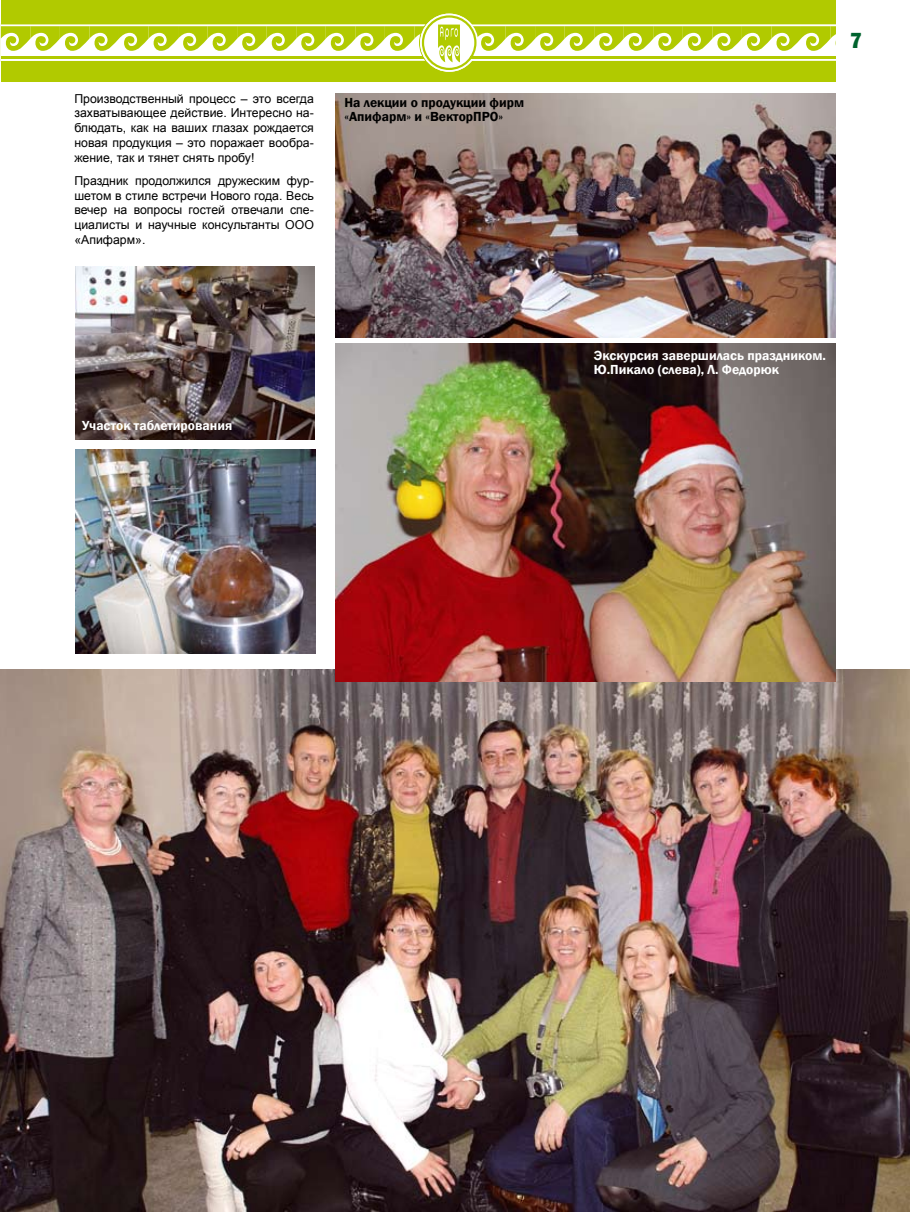
<style>
.page{position:relative;width:910px;height:1212px;background:#fff}
.page>*{position:absolute;margin:0;border:0;box-sizing:border-box;transform-origin:0 0}
.t1{font:800 22.5px "Franklin Gothic";color:#00632e;scale:.9 1}
.t2{font:600 13.5px/13.5px "Franklin Gothic";color:#fff}
.t3{font:600 13.5px/13.5px "Franklin Gothic";color:#000}
.t4{font:12.3px/14.7px "Arial";color:#000;text-align:justify}
</style>
<div class="page">
<div style="left:1px;top:0;width:835px;height:82px;background:#b1ca00"></div>
<svg style="left:1px;top:13px;width:835px;height:59px"></svg>
<hr style="left:470px;top:57px;width:366px;height:2px;background:#b1ca00">
<img style="left:0;top:669px;width:910px;height:543px">
<img style="left:335px;top:94px;width:500px;height:243px">
<img style="left:75px;top:450px;width:240px;height:204px">
<img style="left:335px;top:344px;width:501px;height:337px">
<img style="left:75px;top:266px;width:240px;height:173px">
<p class="t4" style="left:74px;top:91px;width:241px">Производственный процесс – это всегда захватывающее действие. Интересно на&shy;блюдать, как на ваших глазах рождается новая продукция – это поражает вообра&shy;жение, так и тянет снять пробу!</p>
<p class="t4" style="left:74px;top:173px;width:241px">Праздник продолжился дружеским фур&shy;шетом в стиле встречи Нового года. Весь вечер на вопросы гостей отвечали спе&shy;циалисты и научные консультанты ООО «Апифарм».</p>
<p class="t3" style="left:344px;top:96px;width:181px">На лекции о продукции фирм «Апифарм» и «ВекторПРО»</p>
<p class="t2" style="left:82px;top:419px;width:152px">Участок таблетирования</p>
<h1 class="t1" style="left:850px;top:26px;width:15px">7</h1>
<p class="t2" style="left:594px;top:349px;width:234px">Экскурсия завершилась праздником.<br>Ю.Пикало (слева), Л. Федорюк</p>
</div>
